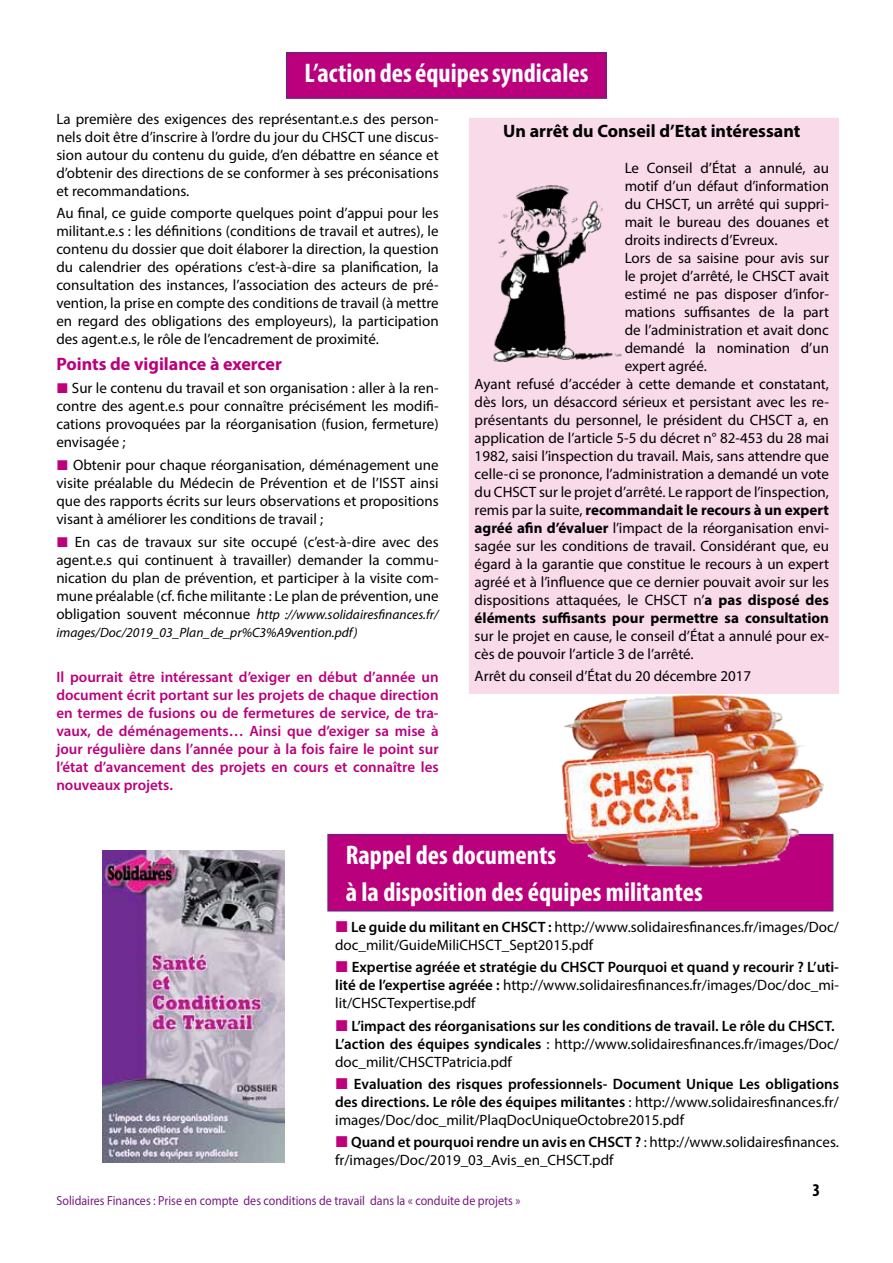
<style>
.page{position:relative;width:893px;height:1263px;background:#fff}
.page>*{position:absolute;margin:0;border:0;box-sizing:border-box;transform-origin:0 0}
.t1{font:700 condensed 27px/36.6px "Myriad Pro";color:#fff}
.t2{font:700 18px "Myriad Pro";color:#000}
.t3{font:700 18px "Myriad Pro";color:#ba007c}
.t4{font:700 condensed 18px "Myriad Pro";color:#000}
.t5{font:15px/18px "Myriad Pro";color:#000;text-align:justify}
.t6{font:600 15px/18px "Myriad Pro";color:#000;text-align:justify}
.t7{font:600 15px/18px "Myriad Pro";color:#ba007c;text-align:justify}
.t8{font:700 15px "Myriad Pro";color:#000}
.t9{font:italic 13.5px/18px "Myriad Pro";color:#000}
.t10{font:13.2px "Myriad Pro";color:#771c80;scale:.91 1}
.s1{font-style:normal;font-size:15px}
.s2{font-size:15px}
.s3{font-weight:400}
.s4{font-weight:700}
.s5{font-weight:600}
</style>
<div class="page">
<div style="left:287px;top:53px;width:319px;height:45px;background:#ba007c"></div>
<div style="left:286px;top:52px;width:321px;height:47px;border:2px solid #771c80"></div>
<div style="left:470px;top:119px;width:368px;height:574px;background:#f9dae8"></div>
<div style="left:469px;top:118px;width:370px;height:576px;border:2px solid #f9dae8"></div>
<img style="left:493px;top:185px;width:129px;height:176px">
<img style="left:102px;top:850px;width:182px;height:228px">
<div style="left:328px;top:835px;width:505px;height:76px;background:#ba007c"></div>
<div style="left:327px;top:834px;width:506px;height:77px;border:2px solid #771c80"></div>
<img style="left:520px;top:691px;width:303px;height:177px">
<svg style="left:102px;top:1078px;width:183px;height:85px;background:#8f909f"></svg>
<h1 class="t1" style="left:304px;top:54px;width:285px">L’action des équipes syndicales</h1>
<p class="t5" style="left:56px;top:109px;width:384px">La première des exigences des représentant.e.s des person&shy;nels doit être d’inscrire à l’ordre du jour du CHSCT une discus&shy;sion autour du contenu du guide, d’en débattre en séance et d’obtenir des directions de se conformer à ses préconisations et recommandations.</p>
<p class="t5" style="left:56px;top:204px;width:384px">Au final, ce guide comporte quelques point d’appui pour les militant.e.s : les définitions (conditions de travail et autres), le contenu du dossier que doit élaborer la direction, la question du calendrier des opérations c’est-à-dire sa planification, la consultation des instances, l’association des acteurs de pré&shy;vention, la prise en compte des conditions de travail (à mettre en regard des obligations des employeurs), la participation des agent.e.s, le rôle de l’encadrement de proximité.</p>
<p class="t3" style="left:56px;top:352px;width:227px">Points de vigilance à exercer</p>
<p class="t5" style="left:56px;top:379px;width:384px;text-indent:16px">Sur le contenu du travail et son organisation : aller à la ren&shy;contre des agent.e.s pour connaître précisément les modifi&shy;cations provoquées par la réorganisation (fusion, fermeture) envisagée ;</p>
<p class="t5" style="left:56px;top:456px;width:384px;text-indent:17px">Obtenir pour chaque réorganisation, déménagement une visite préalable du Médecin de Prévention et de l’ISST ainsi que des rapports écrits sur leurs observations et propositions visant à améliorer les conditions de travail ;</p>
<p class="t5" style="left:56px;top:533px;width:384px;text-indent:19px">En cas de travaux sur site occupé (c’est-à-dire avec des agent.e.s qui continuent à travailler) demander la commu&shy;nication du plan de prévention, et participer à la visite com&shy;mune préalable (cf. fiche militante : Le plan de prévention, une</p>
<p class="t9" style="left:56px;top:606px;width:384px"><span class="s1">obligation souvent méconnue</span> <span class="s2">h</span>ttp ://www.solidairesfinances.fr/ images/Doc/2019_03_Plan_de_pr%C3%A9vention.pdf)</p>
<p class="t7" style="left:56px;top:667px;width:384px">Il pourrait être intéressant d’exiger en début d’année un document écrit portant sur les projets de chaque direction en termes de fusions ou de fermetures de service, de tra&shy;vaux, de déménagements… Ainsi que d’exiger sa mise à jour régulière dans l’année pour à la fois faire le point sur l’état d’avancement des projets en cours et connaître les nouveaux projets.</p>
<p class="t2" style="left:503px;top:119px;width:299px">Un arrêt du Conseil d’Etat intéressant</p>
<p class="t5" style="left:625px;top:159px;width:206px">Le Conseil d’État a annulé, au</p>
<p class="t5" style="left:625px;top:177px;width:206px">motif d’un défaut d’information</p>
<p class="t5" style="left:625px;top:195px;width:206px">du CHSCT, un arrêté qui suppri-</p>
<p class="t5" style="left:625px;top:213px;width:206px">mait le bureau des douanes et</p>
<p class="t5" style="left:625px;top:231px;width:154px">droits indirects d’Evreux.</p>
<p class="t5" style="left:625px;top:249px;width:206px">Lors de sa saisine pour avis sur</p>
<p class="t5" style="left:625px;top:267px;width:206px">le projet d’arrêté, le CHSCT avait</p>
<p class="t5" style="left:625px;top:285px;width:206px">estimé ne pas disposer d’infor-</p>
<p class="t5" style="left:625px;top:303px;width:206px">mations suffisantes de la part</p>
<p class="t5" style="left:625px;top:321px;width:206px">de l’administration et avait donc</p>
<p class="t5" style="left:625px;top:339px;width:206px">demandé la nomination d’un</p>
<p class="t5" style="left:625px;top:357px;width:84px">expert agréé.</p>
<p class="t5" style="left:475px;top:375px;width:356px">Ayant refusé d’accéder à cette demande et constatant,</p>
<p class="t5" style="left:475px;top:393px;width:356px">dès lors, un désaccord sérieux et persistant avec les re-</p>
<p class="t5" style="left:475px;top:411px;width:356px">présentants du personnel, le président du CHSCT a, en</p>
<p class="t5" style="left:475px;top:429px;width:356px">application de l’article 5-5 du décret n° 82-453 du 28 mai</p>
<p class="t5" style="left:475px;top:447px;width:356px">1982, saisi l’inspection du travail. Mais, sans attendre que</p>
<p class="t5" style="left:475px;top:465px;width:356px">celle-ci se prononce, l’administration a demandé un vote</p>
<p class="t5" style="left:475px;top:483px;width:356px">du CHSCT sur le projet d’arrêté. Le rapport de l’inspection,</p>
<p class="t8" style="left:475px;top:500px;width:356px"><span class="s3">remis par la suite,</span> recommandait le recours à un expert</p>
<p class="t5" style="left:475px;top:519px;width:356px"><span class="s4">agréé afin d’évaluer</span> l’impact de la réorganisation envi-</p>
<p class="t5" style="left:475px;top:537px;width:356px">sagée sur les conditions de travail. Considérant que, eu</p>
<p class="t5" style="left:475px;top:555px;width:356px">égard à la garantie que constitue le recours à un expert</p>
<p class="t5" style="left:475px;top:573px;width:356px">agréé et à l’influence que ce dernier pouvait avoir sur les</p>
<p class="t5" style="left:475px;top:591px;width:356px">dispositions attaquées, le CHSCT n’<span class="s4">a pas disposé des</span></p>
<p class="t8" style="left:475px;top:608px;width:356px">éléments suffisants pour permettre sa consultation</p>
<p class="t5" style="left:475px;top:627px;width:356px">sur le projet en cause, le conseil d’État a annulé pour ex&shy;cès de pouvoir l’article 3 de l’arrêté.</p>
<p class="t5" style="left:475px;top:667px;width:278px">Arrêt du conseil d’État du 20 décembre 2017</p>
<h1 class="t1" style="left:346px;top:836px;width:358px">Rappel des documents<br>à la disposition des équipes militantes</h1>
<p class="t5" style="left:335px;top:918px;width:505px;text-indent:16px"><span class="s5">Le guide du militant en CHSCT :</span> http://www.solidairesfinances.fr/images/Doc/ doc_milit/GuideMiliCHSCT_Sept2015.pdf</p>
<p class="t6" style="left:335px;top:958px;width:505px;text-indent:17px">Expertise agréée et stratégie du CHSCT Pourquoi et quand y recourir ? L’uti&shy;lité de l’expertise agréée : <span class="s3">http://www.solidairesfinances.fr/images/Doc/doc_mi&shy;lit/CHSCTexpertise.pdf</span></p>
<p class="t6" style="left:335px;top:1016px;width:505px;text-align:left;text-indent:16px">L’impact des réorganisations sur les conditions de travail. Le rôle du CHSCT.<br>L’action des équipes syndicales <span class="s3">: http://www.solidairesfinances.fr/images/Doc/ doc_milit/CHSCTPatricia.pdf</span></p>
<p class="t6" style="left:335px;top:1074px;width:505px;text-indent:19px">Evaluation des risques professionnels- Document Unique Les obligations des directions. Le rôle des équipes militantes <span class="s3">: http://www.solidairesfinances.fr/ images/Doc/doc_milit/PlaqDocUniqueOctobre2015.pdf</span></p>
<p class="t5" style="left:335px;top:1133px;width:505px;text-indent:16px"><span class="s5">Quand et pourquoi rendre un avis en CHSCT ?</span> : http://www.solidairesfinances. fr/images/Doc/2019_03_Avis_en_CHSCT.pdf</p>
<p class="t10" style="left:57px;top:1192px;width:511px">Solidaires Finances : Prise en compte des conditions de travail dans la « conduite de projets »</p>
<p class="t4" style="left:812px;top:1178px;width:9px">3</p>
</div>
